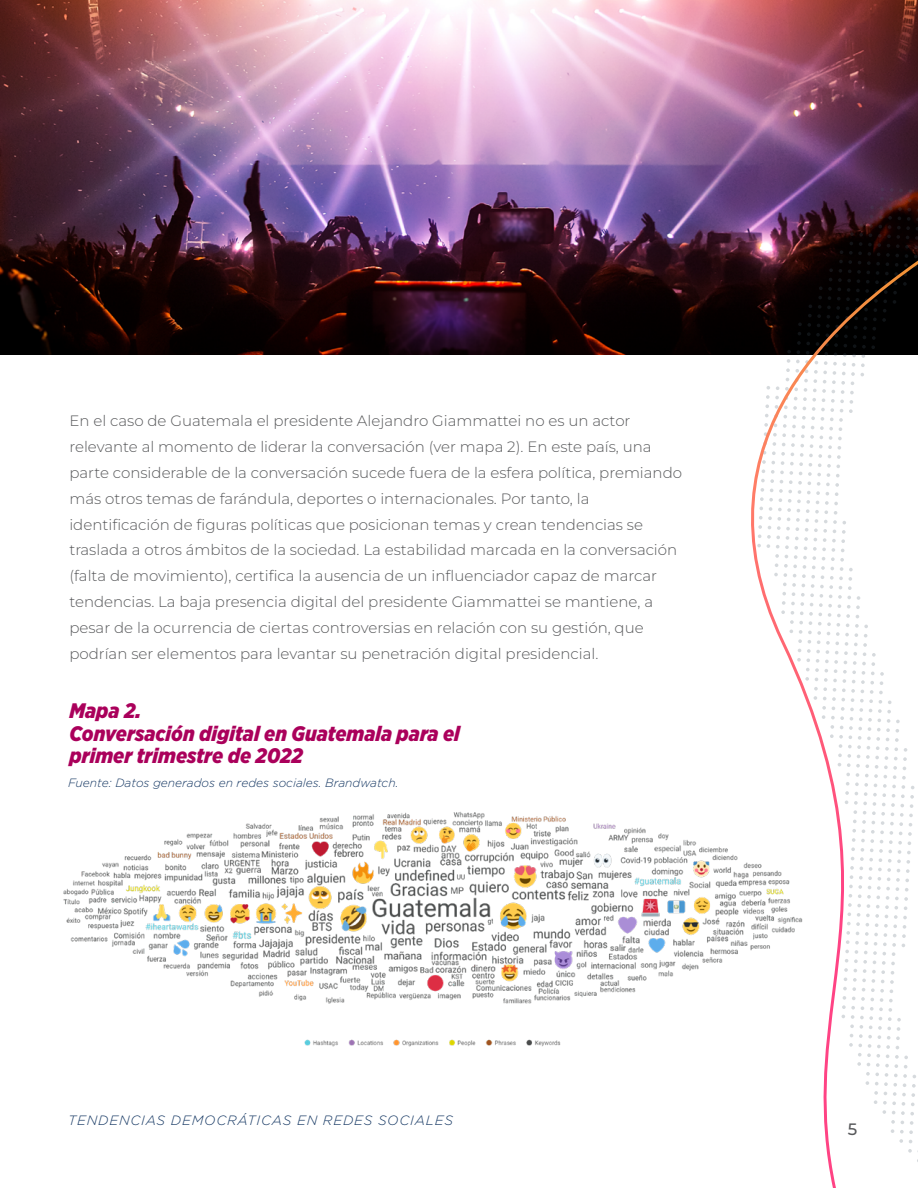
<style>
.page{position:relative;width:918px;height:1188px;background:#fff}
.page>*{position:absolute;margin:0;border:0;box-sizing:border-box;transform-origin:0 0}
.t1{font:italic 900 21px/22.8px "Gotham Narrow";color:#aa005b}
.t2{font:500 16.5px "Montserrat";color:#58595b}
.t3{font:300 15px/25.8px "Montserrat";color:#58595b}
.t4{font:italic 300 13.5px "Gotham";letter-spacing:.06em;color:#183a65}
.t5{font:italic 300 12px "Gotham";color:#183a65}
</style>
<div class="page">
<img style="left:0;top:0;width:918px;height:355px">
<img style="left:63px;top:811px;width:619px;height:236px">
<img style="left:757px;top:188px;width:161px;height:73px">
<svg style="left:682px;top:261px;width:236px;height:927px"></svg>
<p class="t3" style="left:69px;top:408px;width:614px">En el caso de Guatemala el presidente Alejandro Giammattei no es un actor relevante al momento de liderar la conversación (ver mapa 2). En este país, una parte considerable de la conversación sucede fuera de la esfera política, premiando más otros temas de farándula, deportes o internacionales. Por tanto, la identificación de figuras políticas que posicionan temas y crean tendencias se traslada a otros ámbitos de la sociedad. La estabilidad marcada en la conversación (falta de movimiento), certifica la ausencia de un influenciador capaz de marcar tendencias. La baja presencia digital del presidente Giammattei se mantiene, a pesar de la ocurrencia de ciertas controversias en relación con su gestión, que podrían ser elementos para levantar su penetración digital presidencial.</p>
<h1 class="t1" style="left:69px;top:699px;width:392px">Mapa 2.<br>Conversación digital en Guatemala para el primer trimestre de 2022</h1>
<p class="t5" style="left:68px;top:775px;width:332px">Fuente: Datos generados en redes sociales. Brandwatch.</p>
<p class="t4" style="left:68px;top:1111px;width:386px">TENDENCIAS DEMOCRÁTICAS EN REDES SOCIALES</p>
<p class="t2" style="left:848px;top:1119px;width:11px">5</p>
</div>
